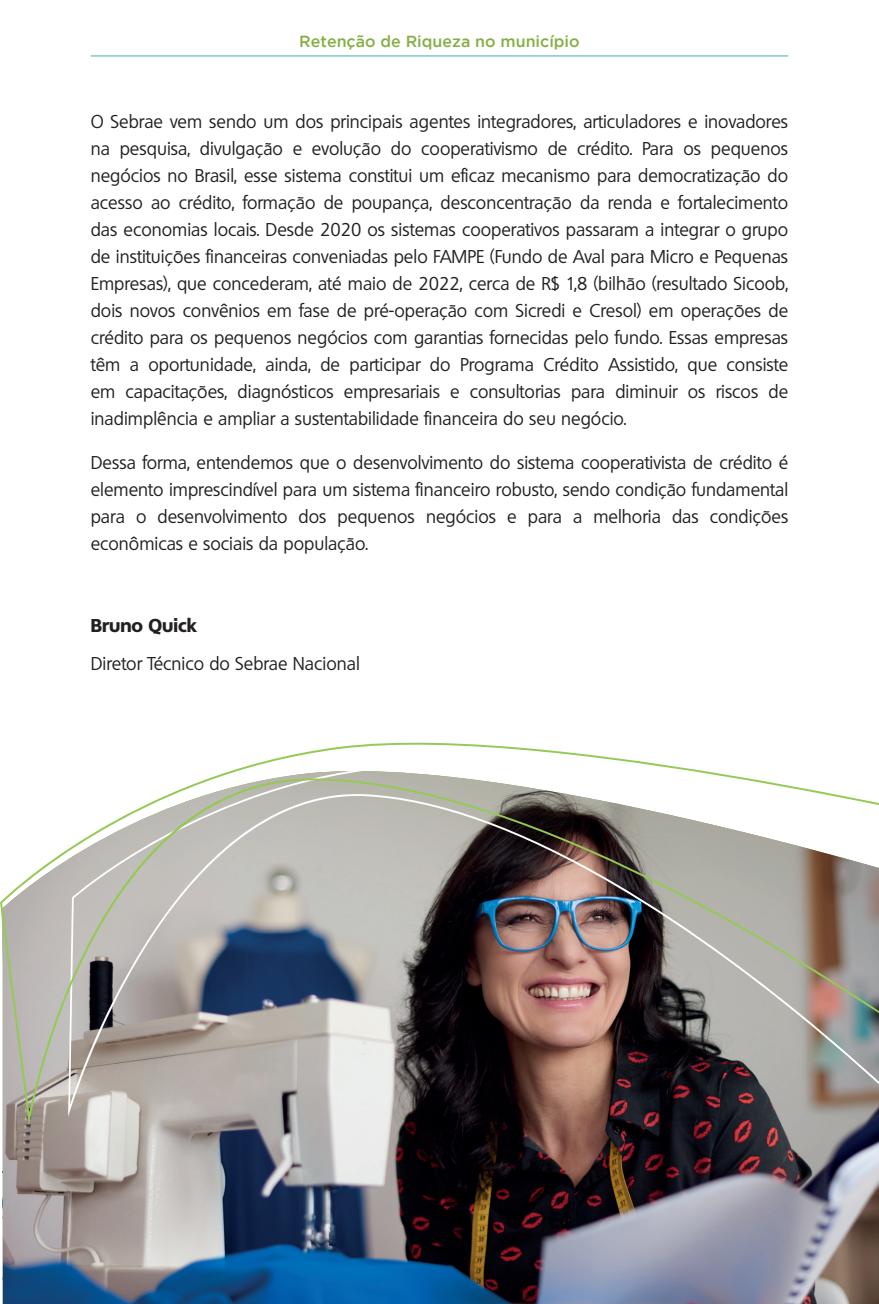
<style>
.page{position:relative;width:879px;height:1304px;background:#fff}
.page>*{position:absolute;margin:0;border:0;box-sizing:border-box;transform-origin:0 0}
.t1{font:18px/27px "Quebec Serial";color:#231f20;text-align:justify}
.t2{font:800 18px "Quebec Serial";color:#231f20}
.t3{font:500 16px "Gotham";color:#86ae45}
</style>
<div class="page">
<hr style="left:91px;top:55px;width:697px;height:1px;background:#44a6b4">
<img style="left:2px;top:1125px;width:877px;height:179px">
<img style="left:0;top:742px;width:879px;height:383px">
<p class="t3" style="left:299px;top:32px;width:282px">Retenção de Riqueza no município</p>
<p class="t1" style="left:91px;top:107px;width:699px">O Sebrae vem sendo um dos principais agentes integradores, articuladores e inovadores na pesquisa, divulgação e evolução do cooperativismo de crédito. Para os pequenos negócios no Brasil, esse sistema constitui um eficaz mecanismo para democratização do acesso ao crédito, formação de poupança, desconcentração da renda e fortalecimento das economias locais. Desde 2020 os sistemas cooperativos passaram a integrar o grupo de instituições financeiras conveniadas pelo FAMPE (Fundo de Aval para Micro e Pequenas Empresas), que concederam, até maio de 2022, cerca de R$ 1,8 (bilhão (resultado Sicoob, dois novos convênios em fase de pré-operação com Sicredi e Cresol) em operações de crédito para os pequenos negócios com garantias fornecidas pelo fundo. Essas empresas têm a oportunidade, ainda, de participar do Programa Crédito Assistido, que consiste em capacitações, diagnósticos empresariais e consultorias para diminuir os riscos de inadimplência e ampliar a sustentabilidade financeira do seu negócio.</p>
<p class="t1" style="left:91px;top:448px;width:699px">Dessa forma, entendemos que o desenvolvimento do sistema cooperativista de crédito é elemento imprescindível para um sistema financeiro robusto, sendo condição fundamental para o desenvolvimento dos pequenos negócios e para a melhoria das condições econômicas e sociais da população.</p>
<p class="t2" style="left:91px;top:613px;width:107px">Bruno Quick</p>
<p class="t1" style="left:91px;top:650px;width:271px">Diretor Técnico do Sebrae Nacional</p>
</div>
